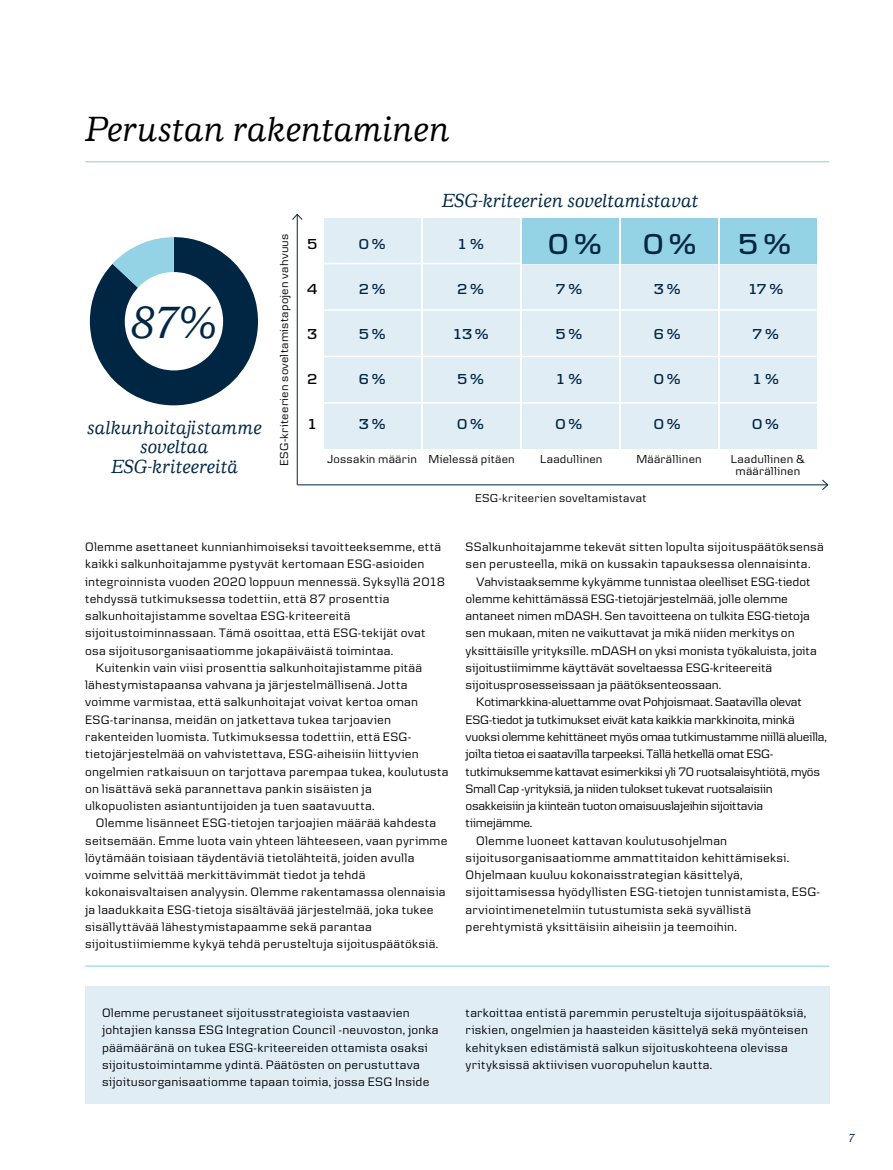
<style>
.page{position:relative;width:893px;height:1170px;background:#fff}
.page>*{position:absolute;margin:0;border:0;box-sizing:border-box;transform-origin:0 0}
.t1{font:235.8px "Chartwell Pies";color:#002643}
.t2{font:italic 500 46.35px "Danske Human";color:#002643}
.t3{font:italic 500 36px "Danske Human";color:#000}
.t4{font:600 30px "Danske Headline";color:#002643}
.t5{font:italic 500 19.5px/19.5px "Danske Human";color:#002643;text-align:center}
.t6{font:600 15px "Danske Headline";color:#002643}
.t7{font:600 15px "Danske Headline";color:#000}
.t8{font:12.75px/17.2px "Danske Text";letter-spacing:.01em;color:#000}
.t9{font:12.75px "Danske Text";letter-spacing:-.025em;color:#000}
.t10{font:12.75px "Danske Text";letter-spacing:-.02em;color:#000}
.t11{font:12.75px "Danske Text";letter-spacing:-.03em;color:#000}
.t12{font:12px/12px "Danske Text";letter-spacing:.015em;color:#000;text-align:center}
.t13{font:italic 500 12px "Danske Human";color:#002643}
.s1{color:#94d3e5}
.s2{color:#fff}
</style>
<div class="page">
<div style="left:324px;top:218px;width:97px;height:231px;background:#e1edf5"></div>
<div style="left:423px;top:218px;width:97px;height:231px;background:#e1edf5"></div>
<div style="left:522px;top:218px;width:97px;height:231px;background:#e1edf5"></div>
<div style="left:621px;top:218px;width:96px;height:231px;background:#e1edf5"></div>
<div style="left:720px;top:218px;width:96px;height:231px;background:#e1edf5"></div>
<hr style="left:297px;top:214px;width:1px;height:271px;background:#002643">
<svg style="left:292px;top:213px;width:11px;height:7px"></svg>
<hr style="left:297px;top:484px;width:531px;height:1px;background:#002643">
<svg style="left:821px;top:479px;width:8px;height:11px"></svg>
<hr style="left:317px;top:263px;width:504px;height:1px;background:#fff">
<hr style="left:317px;top:309px;width:504px;height:2px;background:#fff">
<hr style="left:317px;top:355px;width:504px;height:2px;background:#fff">
<hr style="left:317px;top:402px;width:504px;height:1px;background:#fff">
<div style="left:522px;top:218px;width:97px;height:45px;background:#94d3e5"></div>
<div style="left:621px;top:218px;width:96px;height:45px;background:#94d3e5"></div>
<div style="left:720px;top:218px;width:96px;height:45px;background:#94d3e5"></div>
<hr style="left:85px;top:965px;width:744px;height:1px;background:#94d3e5">
<hr style="left:85px;top:161px;width:744px;height:1px;background:#94d3e5">
<div style="left:85px;top:985px;width:744px;height:118px;background:#e1edf5"></div>
<h3 class="t3" style="left:85px;top:109px;width:366px">Perustan rakentaminen</h3>
<h1 class="t1" style="left:78px;top:176px;width:350px">87+<span class="s1">13</span><span class="s2">D</span></h1>
<h2 class="t2" style="left:130px;top:297px;width:89px">87%</h2>
<h3 class="t5" style="left:88px;top:418px;width:176px">salkunhoitajistamme soveltaa<br>ESG-kriteereitä</h3>
<p class="t12" style="left:278px;top:466px;width:234px;rotate:-90deg">ESG-kriteerien soveltamistapojen vahvuus</p>
<p class="t7" style="left:307px;top:235px;width:12px">5</p>
<p class="t7" style="left:307px;top:280px;width:12px">4</p>
<p class="t7" style="left:307px;top:325px;width:12px">3</p>
<p class="t7" style="left:307px;top:370px;width:12px">2</p>
<p class="t7" style="left:307px;top:415px;width:12px">1</p>
<p class="t6" style="left:359px;top:235px;width:28px">0 %</p>
<p class="t6" style="left:359px;top:280px;width:28px">2 %</p>
<p class="t6" style="left:359px;top:325px;width:28px">5 %</p>
<p class="t6" style="left:359px;top:370px;width:28px">6 %</p>
<p class="t6" style="left:359px;top:415px;width:28px">3 %</p>
<p class="t12" style="left:327px;top:452px;width:91px">Jossakin määrin</p>
<h3 class="t5" style="left:442px;top:191px;width:258px">ESG-kriteerien soveltamistavat</h3>
<p class="t6" style="left:457px;top:235px;width:28px">1 %</p>
<p class="t6" style="left:457px;top:280px;width:28px">2 %</p>
<p class="t6" style="left:452px;top:325px;width:38px">13 %</p>
<p class="t6" style="left:457px;top:370px;width:28px">5 %</p>
<p class="t6" style="left:457px;top:415px;width:28px">0 %</p>
<h3 class="t4" style="left:548px;top:227px;width:55px">0 %</h3>
<h3 class="t4" style="left:643px;top:227px;width:55px">0 %</h3>
<h3 class="t4" style="left:738px;top:227px;width:55px">5 %</h3>
<p class="t6" style="left:556px;top:280px;width:28px">7 %</p>
<p class="t6" style="left:556px;top:325px;width:28px">5 %</p>
<p class="t6" style="left:556px;top:370px;width:28px">1 %</p>
<p class="t6" style="left:556px;top:415px;width:28px">0 %</p>
<p class="t6" style="left:654px;top:280px;width:28px">3 %</p>
<p class="t6" style="left:654px;top:325px;width:28px">6 %</p>
<p class="t6" style="left:654px;top:370px;width:28px">0 %</p>
<p class="t6" style="left:654px;top:415px;width:28px">0 %</p>
<p class="t6" style="left:748px;top:280px;width:37px">17 %</p>
<p class="t6" style="left:752px;top:325px;width:28px">7 %</p>
<p class="t6" style="left:752px;top:370px;width:28px">1 %</p>
<p class="t6" style="left:752px;top:415px;width:28px">0 %</p>
<p class="t12" style="left:428px;top:452px;width:88px">Mielessä pitäen</p>
<p class="t12" style="left:540px;top:452px;width:64px">Laadullinen</p>
<p class="t12" style="left:636px;top:452px;width:67px">Määrällinen</p>
<p class="t12" style="left:731px;top:452px;width:76px">Laadullinen &amp; määrällinen</p>
<p class="t12" style="left:475px;top:491px;width:173px">ESG-kriteerien soveltamistavat</p>
<p class="t8" style="left:85px;top:538px;width:358px">Olemme asettaneet kunnianhimoiseksi tavoitteeksemme, että</p>
<p class="t8" style="left:85px;top:555px;width:341px">kaikki salkunhoitajamme pystyvät kertomaan ESG-asioiden</p>
<p class="t8" style="left:85px;top:572px;width:362px">integroinnista vuoden 2020 loppuun mennessä. Syksyllä 2018</p>
<p class="t8" style="left:85px;top:589px;width:306px">tehdyssä tutkimuksessa todettiin, että 87 prosenttia</p>
<p class="t8" style="left:85px;top:607px;width:267px">salkunhoitajistamme soveltaa ESG-kriteereitä</p>
<p class="t8" style="left:85px;top:624px;width:342px">sijoitustoiminnassaan. Tämä osoittaa, että ESG-tekijät ovat</p>
<p class="t8" style="left:85px;top:641px;width:310px">osa sijoitusorganisaatiomme jokapäiväistä toimintaa.</p>
<p class="t8" style="left:96px;top:658px;width:328px">Kuitenkin vain viisi prosenttia salkunhoitajistamme pitää</p>
<p class="t8" style="left:85px;top:676px;width:324px">lähestymistapaansa vahvana ja järjestelmällisenä. Jotta</p>
<p class="t8" style="left:85px;top:693px;width:334px">voimme varmistaa, että salkunhoitajat voivat kertoa oman</p>
<p class="t8" style="left:85px;top:710px;width:307px">ESG-tarinansa, meidän on jatkettava tukea tarjoavien</p>
<p class="t8" style="left:85px;top:727px;width:328px">rakenteiden luomista. Tutkimuksessa todettiin, että ESG-</p>
<p class="t8" style="left:85px;top:745px;width:335px">tietojärjestelmää on vahvistettava, ESG-aiheisiin liittyvien</p>
<p class="t8" style="left:85px;top:762px;width:365px">ongelmien ratkaisuun on tarjottava parempaa tukea, koulutusta</p>
<p class="t8" style="left:85px;top:779px;width:288px">on lisättävä sekä parannettava pankin sisäisten ja</p>
<p class="t8" style="left:85px;top:796px;width:291px">ulkopuolisten asiantuntijoiden ja tuen saatavuutta.</p>
<p class="t8" style="left:96px;top:814px;width:342px">Olemme lisänneet ESG-tietojen tarjoajien määrää kahdesta</p>
<p class="t8" style="left:85px;top:831px;width:364px">seitsemään. Emme luota vain yhteen lähteeseen, vaan pyrimme</p>
<p class="t8" style="left:85px;top:848px;width:331px">löytämään toisiaan täydentäviä tietolähteitä, joiden avulla</p>
<p class="t8" style="left:85px;top:865px;width:282px">voimme selvittää merkittävimmät tiedot ja tehdä</p>
<p class="t8" style="left:85px;top:883px;width:362px">kokonaisvaltaisen analyysin. Olemme rakentamassa olennaisia</p>
<p class="t8" style="left:85px;top:900px;width:350px">ja laadukkaita ESG-tietoja sisältävää järjestelmää, joka tukee</p>
<p class="t8" style="left:85px;top:917px;width:288px">sisällyttävää lähestymistapaamme sekä parantaa</p>
<p class="t8" style="left:85px;top:934px;width:355px">sijoitustiimiemme kykyä tehdä perusteltuja sijoituspäätöksiä.</p>
<p class="t8" style="left:466px;top:538px;width:360px">SSalkunhoitajamme tekevät sitten lopulta sijoituspäätöksensä sen perusteella, mikä on kussakin tapauksessa olennaisinta.</p>
<p class="t8" style="left:466px;top:572px;width:353px;text-indent:11px">Vahvistaaksemme kykyämme tunnistaa oleelliset ESG-tiedot olemme kehittämässä ESG-tietojärjestelmää, jolle olemme antaneet nimen mDASH. Sen tavoitteena on tulkita ESG-tietoja sen mukaan, miten ne vaikuttavat ja mikä niiden merkitys on yksittäisille yrityksille. mDASH on yksi monista työkaluista, joita sijoitustiimimme käyttävät soveltaessa ESG-kriteereitä sijoitusprosesseissaan ja päätöksenteossaan.</p>
<p class="t9" style="left:476px;top:694px;width:327px">Kotimarkkina-aluettamme ovat Pohjoismaat. Saatavilla olevat</p>
<p class="t10" style="left:466px;top:712px;width:331px">ESG-tiedot ja tutkimukset eivät kata kaikkia markkinoita, minkä</p>
<p class="t9" style="left:466px;top:729px;width:363px">vuoksi olemme kehittäneet myös omaa tutkimustamme niillä alueilla,</p>
<p class="t9" style="left:466px;top:746px;width:309px">joilta tietoa ei saatavilla tarpeeksi. Tällä hetkellä omat ESG-</p>
<p class="t9" style="left:466px;top:763px;width:356px">tutkimuksemme kattavat esimerkiksi yli 70 ruotsalaisyhtiötä, myös</p>
<p class="t9" style="left:466px;top:781px;width:309px">Small Cap -yrityksiä, ja niiden tulokset tukevat ruotsalaisiin</p>
<p class="t9" style="left:466px;top:798px;width:299px">osakkeisiin ja kiinteän tuoton omaisuuslajeihin sijoittavia</p>
<p class="t11" style="left:466px;top:815px;width:68px">tiimejämme.</p>
<p class="t8" style="left:476px;top:831px;width:253px">Olemme luoneet kattavan koulutusohjelman</p>
<p class="t8" style="left:466px;top:848px;width:325px">sijoitusorganisaatiomme ammattitaidon kehittämiseksi.</p>
<p class="t8" style="left:466px;top:865px;width:278px">Ohjelmaan kuuluu kokonaisstrategian käsittelyä,</p>
<p class="t8" style="left:466px;top:883px;width:356px">sijoittamisessa hyödyllisten ESG-tietojen tunnistamista, ESG-</p>
<p class="t8" style="left:466px;top:900px;width:287px">arviointimenetelmiin tutustumista sekä syvällistä</p>
<p class="t8" style="left:466px;top:917px;width:273px">perehtymistä yksittäisiin aiheisiin ja teemoihin.</p>
<p class="t8" style="left:102px;top:1003px;width:338px">Olemme perustaneet sijoitusstrategioista vastaavien johtajien kanssa ESG Integration Council -neuvoston, jonka päämääränä on tukea ESG-kriteereiden ottamista osaksi sijoitustoimintamme ydintä. Päätösten on perustuttava sijoitusorganisaatiomme tapaan toimia, jossa ESG Inside</p>
<p class="t8" style="left:466px;top:1003px;width:344px">tarkoittaa entistä paremmin perusteltuja sijoituspäätöksiä, riskien, ongelmien ja haasteiden käsittelyä sekä myönteisen kehityksen edistämistä salkun sijoituskohteena olevissa yrityksissä aktiivisen vuoropuhelun kautta.</p>
<p class="t13" style="left:848px;top:1131px;width:8px">7</p>
</div>
